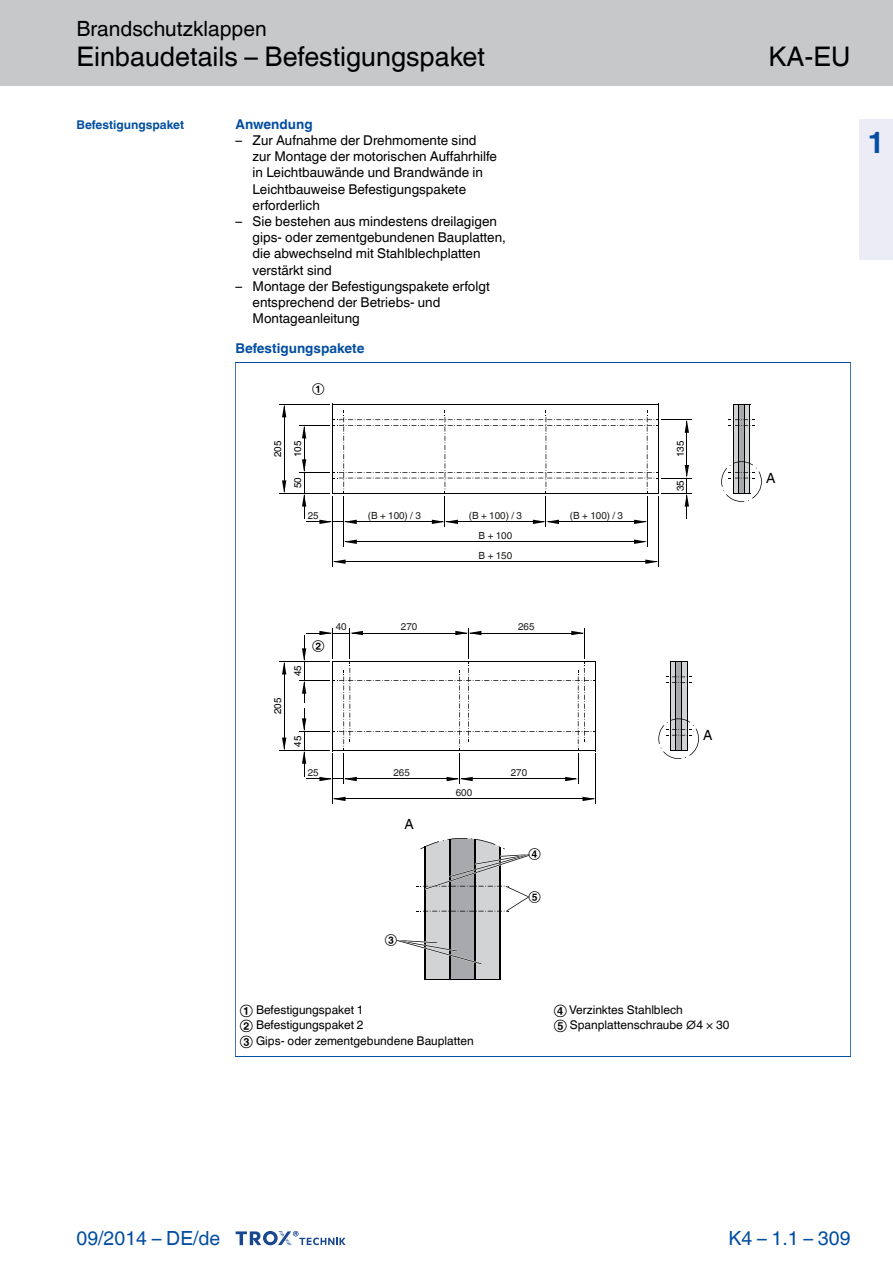
<style>
.page{position:relative;width:893px;height:1263px;background:#fff}
.page>*{position:absolute;margin:0;border:0;box-sizing:border-box;transform-origin:0 0}
.t1{font:700 30px "TROX Helvetica";color:#034ea2}
.t2{font:27px "TROX Helvetica";color:#000}
.t3{font:21px "TROX Helvetica";color:#000}
.t4{font:19.5px "TROX Helvetica";color:#034ea2}
.t5{font:14.1px "TROX Helvetica";color:#000}
.t6{font:13.5px/16.2px "TROX Helvetica";color:#000}
.t7{font:700 13.5px "TROX Helvetica";color:#034ea2}
.t8{font:12px/15.8px "TROX Helvetica";color:#000}
.t9{font:700 12px "TROX Helvetica";color:#034ea2}
.t10{font:11.25px "TROX Helvetica";color:#000}
.t11{font:9.9px/20px "TROX Helvetica";color:#1c1c1a}
.t12{font:9.9px/20px "TROX Helvetica";color:#000}
</style>
<div class="page">
<div style="left:0;top:0;width:893px;height:85px;background:#c7c8ca"></div>
<div style="left:859px;top:119px;width:34px;height:140px;background:#ebecf6"></div>
<div style="left:733px;top:404px;width:6px;height:90px;background:#d1d3d4"></div>
<div style="left:744px;top:404px;width:6px;height:90px;background:#d1d3d4"></div>
<div style="left:739px;top:404px;width:5px;height:90px;background:#a7a9ac"></div>
<div style="left:670px;top:661px;width:6px;height:90px;background:#d1d3d4"></div>
<div style="left:681px;top:661px;width:6px;height:90px;background:#d1d3d4"></div>
<div style="left:676px;top:661px;width:5px;height:90px;background:#a7a9ac"></div>
<hr style="left:332px;top:404px;width:1px;height:90px;background:#000">
<hr style="left:332px;top:404px;width:326px;height:1px;background:#000">
<hr style="left:658px;top:404px;width:1px;height:90px;background:#000">
<hr style="left:595px;top:661px;width:1px;height:90px;background:#000">
<hr style="left:732px;top:404px;width:1px;height:90px;background:#000">
<hr style="left:738px;top:404px;width:1px;height:90px;background:#000">
<hr style="left:744px;top:404px;width:1px;height:90px;background:#000">
<hr style="left:749px;top:404px;width:1px;height:90px;background:#000">
<svg style="left:732px;top:404px;width:17px;height:1px"></svg>
<svg style="left:729px;top:419px;width:25px;height:7px"></svg>
<svg style="left:666px;top:677px;width:25px;height:6px"></svg>
<hr style="left:670px;top:661px;width:1px;height:90px;background:#000">
<hr style="left:675px;top:661px;width:1px;height:90px;background:#000">
<hr style="left:681px;top:661px;width:1px;height:90px;background:#000">
<hr style="left:686px;top:661px;width:1px;height:90px;background:#000">
<svg style="left:671px;top:661px;width:15px;height:1px"></svg>
<hr style="left:279px;top:404px;width:51px;height:1px;background:#000">
<hr style="left:279px;top:493px;width:51px;height:1px;background:#000">
<hr style="left:299px;top:472px;width:31px;height:1px;background:#000">
<hr style="left:299px;top:425px;width:31px;height:1px;background:#000">
<hr style="left:284px;top:406px;width:1px;height:86px;background:#000">
<svg style="left:282px;top:405px;width:4px;height:12px"></svg>
<svg style="left:282px;top:480px;width:4px;height:13px"></svg>
<hr style="left:686px;top:422px;width:1px;height:54px;background:#000">
<svg style="left:685px;top:420px;width:4px;height:13px"></svg>
<hr style="left:661px;top:419px;width:31px;height:1px;background:#000">
<hr style="left:661px;top:478px;width:31px;height:1px;background:#000">
<hr style="left:661px;top:493px;width:31px;height:1px;background:#000">
<svg style="left:685px;top:465px;width:4px;height:54px"></svg>
<hr style="left:658px;top:496px;width:1px;height:71px;background:#000">
<hr style="left:647px;top:496px;width:1px;height:51px;background:#000">
<hr style="left:546px;top:496px;width:1px;height:31px;background:#000">
<hr style="left:445px;top:496px;width:1px;height:31px;background:#000">
<hr style="left:343px;top:496px;width:1px;height:51px;background:#000">
<hr style="left:332px;top:496px;width:1px;height:71px;background:#000">
<svg style="left:302px;top:411px;width:356px;height:113px"></svg>
<hr style="left:346px;top:541px;width:299px;height:1px;background:#000">
<svg style="left:344px;top:540px;width:13px;height:4px"></svg>
<svg style="left:634px;top:540px;width:13px;height:4px"></svg>
<hr style="left:334px;top:561px;width:322px;height:1px;background:#000">
<svg style="left:333px;top:560px;width:13px;height:4px"></svg>
<svg style="left:645px;top:560px;width:13px;height:4px"></svg>
<hr style="left:279px;top:661px;width:51px;height:1px;background:#000">
<hr style="left:279px;top:750px;width:51px;height:1px;background:#000">
<hr style="left:299px;top:731px;width:31px;height:1px;background:#000">
<hr style="left:299px;top:680px;width:31px;height:1px;background:#000">
<hr style="left:284px;top:663px;width:1px;height:86px;background:#000">
<svg style="left:282px;top:662px;width:4px;height:13px"></svg>
<svg style="left:282px;top:738px;width:4px;height:12px"></svg>
<hr style="left:595px;top:753px;width:1px;height:51px;background:#000">
<hr style="left:578px;top:753px;width:1px;height:31px;background:#000">
<hr style="left:459px;top:753px;width:1px;height:31px;background:#000">
<hr style="left:343px;top:753px;width:1px;height:31px;background:#000">
<hr style="left:332px;top:753px;width:1px;height:51px;background:#000">
<hr style="left:334px;top:799px;width:260px;height:1px;background:#000">
<svg style="left:333px;top:797px;width:13px;height:4px"></svg>
<svg style="left:582px;top:797px;width:13px;height:4px"></svg>
<hr style="left:332px;top:628px;width:1px;height:31px;background:#000">
<hr style="left:350px;top:628px;width:1px;height:31px;background:#000">
<hr style="left:468px;top:628px;width:1px;height:31px;background:#000">
<hr style="left:584px;top:628px;width:1px;height:31px;background:#000">
<svg style="left:302px;top:631px;width:293px;height:150px"></svg>
<svg style="left:721px;top:461px;width:41px;height:41px"></svg>
<svg style="left:658px;top:718px;width:41px;height:41px"></svg>
<svg style="left:396px;top:838px;width:133px;height:142px"></svg>
<svg style="left:425px;top:855px;width:104px;height:34px"></svg>
<hr style="left:235px;top:362px;width:1px;height:695px;background:#034ea2">
<hr style="left:850px;top:362px;width:1px;height:695px;background:#034ea2">
<hr style="left:235px;top:362px;width:615px;height:1px;background:#034ea2">
<hr style="left:235px;top:1056px;width:615px;height:1px;background:#034ea2">
<svg style="left:236px;top:1231px;width:110px;height:15px"></svg>
<h3 class="t3" style="left:77px;top:12px;width:192px">Brandschutzklappen</h3>
<h2 class="t2" style="left:77px;top:35px;width:410px">Einbaudetails – Befestigungspaket</h2>
<h2 class="t2" style="left:768px;top:35px;width:84px">KA-EU</h2>
<p class="t9" style="left:77px;top:114px;width:109px">Befestigungspaket</p>
<p class="t7" style="left:236px;top:113px;width:79px">Anwendung</p>
<p class="t6" style="left:253px;top:131px;width:246px;text-indent:-17px">– Zur Aufnahme der Drehmomente sind zur Montage der motorischen Auffahrhilfe in Leichtbauwände und Brandwände in Leichtbauweise Befestigungspakete erforderlich</p>
<p class="t6" style="left:253px;top:212px;width:255px;text-indent:-17px">– Sie bestehen aus mindestens dreilagigen gips- oder zementgebundenen Bauplatten, die abwechselnd mit Stahlblechplatten verstärkt sind</p>
<p class="t6" style="left:253px;top:276px;width:239px;text-indent:-17px">– Montage der Befestigungspakete erfolgt entsprechend der Betriebs- und<br>Montageanleitung</p>
<p class="t7" style="left:236px;top:337px;width:130px">Befestigungspakete</p>
<p class="t10" style="left:312px;top:383px;width:14px">ݢ</p>
<p class="t12" style="left:267px;top:457px;width:18px;rotate:-90deg">205<br>105</p>
<p class="t12" style="left:287px;top:488px;width:12px;rotate:-90deg">50</p>
<p class="t12" style="left:669px;top:491px;width:12px;rotate:-90deg">35</p>
<p class="t12" style="left:669px;top:457px;width:18px;rotate:-90deg">135</p>
<p class="t11" style="left:308px;top:504px;width:12px">25</p>
<p class="t11" style="left:368px;top:504px;width:55px">(B + 100) / 3</p>
<p class="t11" style="left:469px;top:504px;width:55px">(B + 100) / 3</p>
<p class="t11" style="left:570px;top:504px;width:55px">(B + 100) / 3</p>
<p class="t11" style="left:479px;top:524px;width:35px">B + 100<br>B + 150</p>
<p class="t5" style="left:766px;top:466px;width:11px">A</p>
<h1 class="t1" style="left:867px;top:118px;width:19px">1</h1>
<p class="t12" style="left:267px;top:714px;width:18px;rotate:-90deg">205</p>
<p class="t12" style="left:287px;top:676px;width:12px;rotate:-90deg">45</p>
<p class="t10" style="left:312px;top:640px;width:14px">ݣ</p>
<p class="t11" style="left:336px;top:616px;width:12px">40</p>
<p class="t11" style="left:401px;top:616px;width:18px">270</p>
<p class="t11" style="left:518px;top:616px;width:18px">265</p>
<p class="t12" style="left:287px;top:747px;width:12px;rotate:-90deg">45</p>
<p class="t11" style="left:308px;top:762px;width:12px">25</p>
<p class="t11" style="left:393px;top:762px;width:18px">265</p>
<p class="t11" style="left:511px;top:762px;width:18px">270</p>
<p class="t11" style="left:456px;top:781px;width:18px">600</p>
<p class="t5" style="left:404px;top:812px;width:11px">A</p>
<p class="t10" style="left:385px;top:935px;width:14px">ݤ</p>
<p class="t10" style="left:528px;top:849px;width:14px">ݥ</p>
<p class="t10" style="left:528px;top:891px;width:14px">ݦ</p>
<p class="t5" style="left:703px;top:724px;width:11px">A</p>
<p class="t8" style="left:240px;top:1000px;width:235px">① Befestigungspaket 1<br>② Befestigungspaket 2<br>③ Gips- oder zementgebundene Bauplatten</p>
<p class="t8" style="left:554px;top:1000px;width:177px">④ Verzinktes Stahlblech<br>⑤ Spanplattenschraube ∅4 × 30</p>
<h3 class="t4" style="left:77px;top:1222px;width:145px">09/2014 – DE/de</h3>
<h3 class="t4" style="left:728px;top:1222px;width:124px">K4 – 1.1 – 309</h3>
</div>
